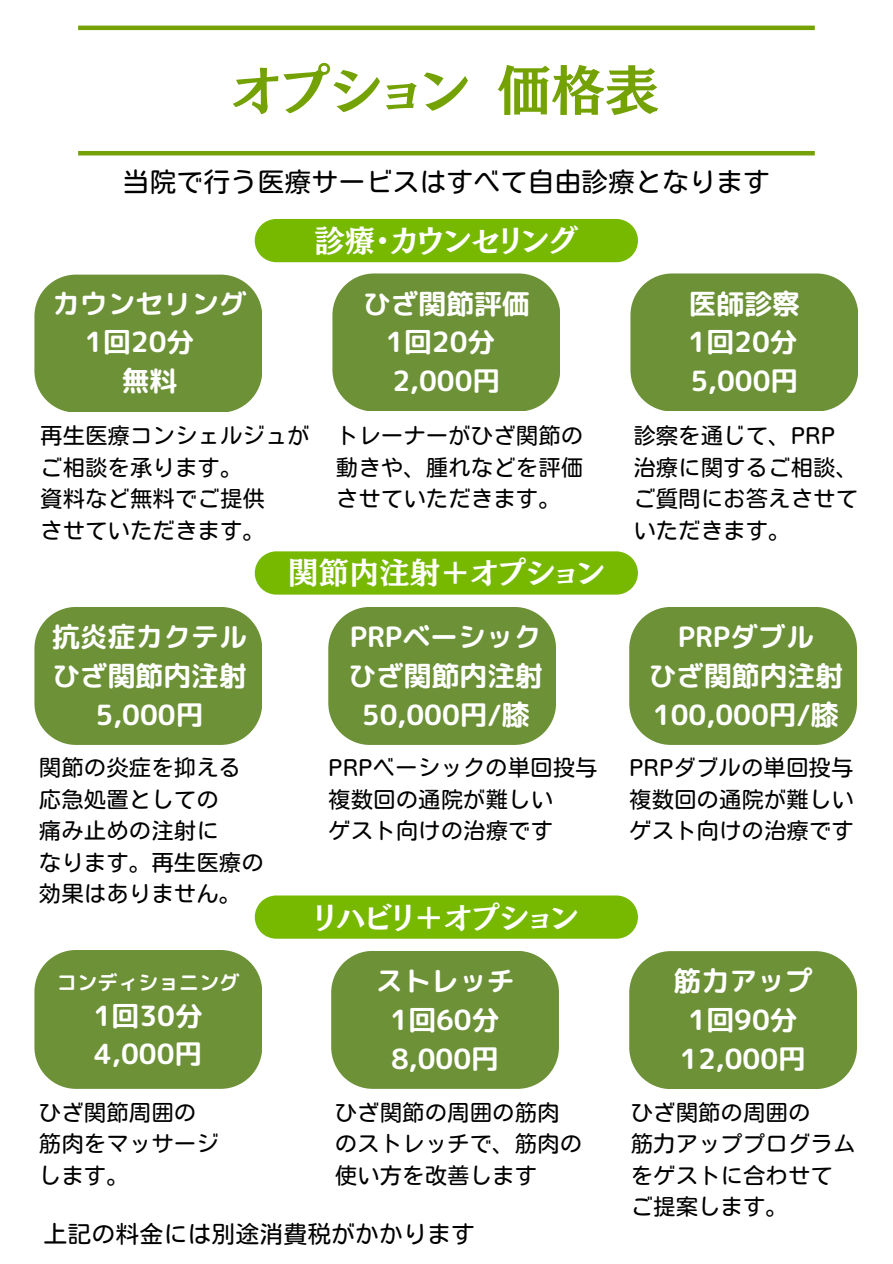
<style>
.page{position:relative;width:893px;height:1264px;background:#fff}
.page>*{position:absolute;margin:0;border:0;box-sizing:border-box;transform-origin:0 0}
.t1{font:54px "TEST Mode Min B B";color:#74a205}
.t2{font:30.3px "TEST Mode Min B B";color:#fff}
.t3{font:27.9px "rounded mplus 1 p bold";color:#fff}
.t4{font:27.75px "rounded mplus 1 p bold";color:#fff}
.t5{font:27px "Motoya Maru Std W3";color:#000}
.t6{font:24px "Motoya Maru Std W3";color:#000}
.t7{font:22.5px "Motoya Maru Std W3";color:#000}
.t8{font:20.25px "rounded mplus 1 p bold";color:#fff}
</style>
<div class="page">
<div style="left:255px;top:219px;width:383px;height:43px;background:#77b800"></div>
<div style="left:34px;top:274px;width:228px;height:138px;background:#6d9137;border-radius:42px"></div>
<div style="left:332px;top:273px;width:228px;height:138px;background:#6d9137;border-radius:42px"></div>
<div style="left:630px;top:273px;width:228px;height:138px;background:#6d9137;border-radius:42px"></div>
<div style="left:255px;top:551px;width:383px;height:43px;background:#77b800"></div>
<div style="left:34px;top:607px;width:228px;height:137px;background:#6d9137"></div>
<div style="left:328px;top:607px;width:228px;height:137px;background:#6d9137"></div>
<div style="left:629px;top:607px;width:227px;height:137px;background:#6d9137"></div>
<div style="left:255px;top:895px;width:383px;height:43px;background:#77b800"></div>
<div style="left:34px;top:950px;width:228px;height:138px;background:#6d9137"></div>
<div style="left:331px;top:951px;width:228px;height:137px;background:#6d9137"></div>
<div style="left:629px;top:951px;width:227px;height:137px;background:#6d9137"></div>
<hr style="left:78px;top:26px;width:736px;height:4px;background:#74a205">
<hr style="left:78px;top:151px;width:736px;height:4px;background:#74a205">
<p class="t1" style="left:231px;top:63px;width:429px">オプション価格表</p>
<p class="t5" style="left:122px;top:168px;width:649px">当院で行う医療サービスはすべて自由診療となります</p>
<p class="t3" style="left:52px;top:283px;width:196px">カウンセリング</p>
<p class="t3" style="left:85px;top:322px;width:111px">1回20分</p>
<p class="t3" style="left:122px;top:361px;width:57px">無料</p>
<p class="t2" style="left:314px;top:225px;width:265px">診療・カウンセリング</p>
<p class="t3" style="left:363px;top:283px;width:168px">ひざ関節評価</p>
<p class="t3" style="left:386px;top:322px;width:111px">1回20分</p>
<p class="t3" style="left:392px;top:361px;width:109px">2,000円</p>
<p class="t7" style="left:40px;top:424px;width:271px">再生医療コンシェルジュが</p>
<p class="t7" style="left:40px;top:456px;width:204px">ご相談を承ります。</p>
<p class="t7" style="left:40px;top:487px;width:226px">資料など無料でご提供</p>
<p class="t7" style="left:40px;top:519px;width:226px">させていただきます。</p>
<p class="t7" style="left:336px;top:424px;width:249px">トレーナーがひざ関節の</p>
<p class="t7" style="left:336px;top:456px;width:249px">動きや、腫れなどを評価</p>
<p class="t7" style="left:336px;top:487px;width:226px">させていただきます。</p>
<p class="t4" style="left:52px;top:617px;width:196px">抗炎症カクテル</p>
<p class="t4" style="left:52px;top:656px;width:196px">ひざ関節内注射</p>
<p class="t4" style="left:96px;top:695px;width:109px">5,000円</p>
<p class="t7" style="left:39px;top:756px;width:204px">関節の炎症を抑える</p>
<p class="t7" style="left:39px;top:788px;width:181px">応急処置としての</p>
<p class="t7" style="left:39px;top:819px;width:181px">痛み止めの注射に</p>
<p class="t7" style="left:39px;top:851px;width:226px">なります。再生医療の</p>
<p class="t7" style="left:39px;top:882px;width:204px">効果はありません。</p>
<p class="t8" style="left:57px;top:967px;width:184px">コンディショニング</p>
<p class="t4" style="left:94px;top:995px;width:111px">1回30分</p>
<p class="t4" style="left:94px;top:1033px;width:109px">4,000円</p>
<p class="t7" style="left:39px;top:1100px;width:159px">ひざ関節周囲の</p>
<p class="t7" style="left:39px;top:1132px;width:181px">筋肉をマッサージ</p>
<p class="t7" style="left:39px;top:1163px;width:91px">します。</p>
<p class="t2" style="left:288px;top:557px;width:318px">関節内注射＋オプション</p>
<p class="t4" style="left:350px;top:617px;width:193px">PRPベーシック</p>
<p class="t4" style="left:348px;top:656px;width:196px">ひざ関節内注射</p>
<p class="t4" style="left:362px;top:695px;width:169px">50,000円/膝</p>
<p class="t7" style="left:328px;top:756px;width:271px">PRPベーシックの単回投与</p>
<p class="t7" style="left:328px;top:788px;width:226px">複数回の通院が難しい</p>
<p class="t7" style="left:328px;top:819px;width:226px">ゲスト向けの治療です</p>
<p class="t2" style="left:314px;top:901px;width:265px">リハビリ＋オプション</p>
<p class="t4" style="left:375px;top:961px;width:141px">ストレッチ</p>
<p class="t4" style="left:390px;top:999px;width:111px">1回60分</p>
<p class="t4" style="left:391px;top:1038px;width:109px">8,000円</p>
<p class="t7" style="left:335px;top:1100px;width:223px">ひざ関節の周囲の筋肉</p>
<p class="t7" style="left:335px;top:1132px;width:249px">のストレッチで、筋肉の</p>
<p class="t7" style="left:335px;top:1163px;width:204px">使い方を改善します</p>
<p class="t6" style="left:43px;top:1221px;width:433px">上記の料金には別途消費税がかかります</p>
<p class="t3" style="left:688px;top:283px;width:113px">医師診察</p>
<p class="t3" style="left:688px;top:322px;width:111px">1回20分</p>
<p class="t3" style="left:690px;top:361px;width:109px">5,000円</p>
<p class="t7" style="left:633px;top:424px;width:203px">診察を通じて、PRP</p>
<p class="t7" style="left:633px;top:456px;width:226px">治療に関するご相談、</p>
<p class="t7" style="left:633px;top:487px;width:226px">ご質問にお答えさせて</p>
<p class="t7" style="left:633px;top:519px;width:159px">いただきます。</p>
<p class="t4" style="left:677px;top:617px;width:138px">PRPダブル</p>
<p class="t4" style="left:648px;top:656px;width:196px">ひざ関節内注射</p>
<p class="t4" style="left:653px;top:695px;width:187px">100,000円/膝</p>
<p class="t7" style="left:629px;top:756px;width:226px">PRPダブルの単回投与</p>
<p class="t7" style="left:629px;top:788px;width:226px">複数回の通院が難しい</p>
<p class="t7" style="left:629px;top:819px;width:226px">ゲスト向けの治療です</p>
<p class="t4" style="left:673px;top:961px;width:141px">筋力アップ</p>
<p class="t4" style="left:688px;top:1000px;width:111px">1回90分</p>
<p class="t4" style="left:680px;top:1039px;width:127px">12,000円</p>
<p class="t7" style="left:630px;top:1100px;width:181px">ひざ関節の周囲の</p>
<p class="t7" style="left:630px;top:1132px;width:226px">筋力アッププログラム</p>
<p class="t7" style="left:630px;top:1163px;width:204px">をゲストに合わせて</p>
<p class="t7" style="left:630px;top:1195px;width:159px">ご提案します。</p>
</div>
